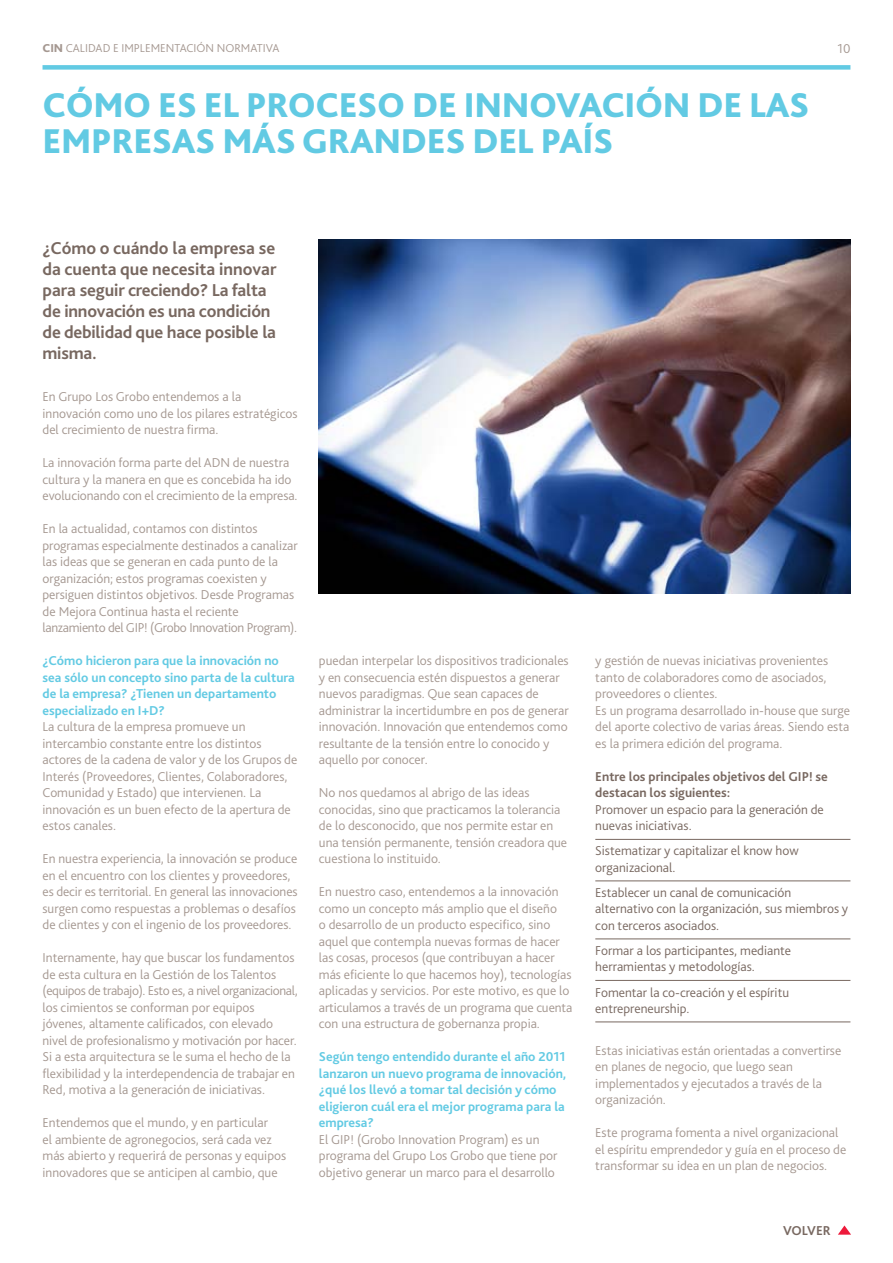
<style>
.page{position:relative;width:893px;height:1263px;background:#fff}
.page>*{position:absolute;margin:0;border:0;box-sizing:border-box;transform-origin:0 0}
.t1{font:800 36px/36px "Bliss Pro";letter-spacing:-.01em;color:#62cae3}
.t2{font:700 18px/21px "Bliss Pro";letter-spacing:-.01em;color:#786860}
.t3{font:300 13.5px/16.5px "Bliss Pro";color:#a59891}
.t4{font:300 13.5px/16.5px "Bliss Pro";color:#786860}
.t5{font:700 13.5px/16.5px "Bliss Pro";color:#62cae3}
.t6{font:700 13.5px/16.5px "Bliss Pro";color:#786860}
.t7{font:300 12px "Bliss Pro";letter-spacing:.12em;color:#a59891}
.s1{font-weight:800}
</style>
<div class="page">
<svg style="left:838px;top:1225px;width:13px;height:10px"></svg>
<div style="left:43px;top:65px;width:807px;height:5px;background:#62cae3"></div>
<img style="left:319px;top:240px;width:531px;height:354px">
<hr style="left:595px;top:839px;width:255px;height:1px;background:#786860">
<hr style="left:595px;top:880px;width:255px;height:1px;background:#786860">
<hr style="left:595px;top:938px;width:255px;height:1px;background:#786860">
<hr style="left:595px;top:980px;width:255px;height:1px;background:#786860">
<hr style="left:595px;top:1021px;width:255px;height:1px;background:#786860">
<p class="t7" style="left:43px;top:41px;width:87px"><span class="s1">CIN</span> Cali dad e implemen</p>
<p class="t7" style="left:174px;top:41px;width:107px">taci ón normativa</p>
<p class="t3" style="left:837px;top:40px;width:14px">10</p>
<h1 class="t1" style="left:43px;top:86px;width:768px">CÓMO ES EL PROCESO DE INNOVACIÓN DE LAS<br>EMPRESAS MÁS GRANDES DEL PAÍS</h1>
<h2 class="t2" style="left:43px;top:237px;width:236px">¿Cómo o cuándo la empresa se da cuenta que necesita innovar para seguir creciendo? La falta de innovación es una condición de debilidad que hace posible la misma.</h2>
<p class="t3" style="left:43px;top:388px;width:257px">En Grupo Los Grobo entendemos a la innovación como uno de los pilares estratégicos del crecimiento de nuestra firma.</p>
<p class="t3" style="left:43px;top:454px;width:257px">La innovación forma parte del AD N de nuestra cultura y la manera en que es concebida ha ido evolucionando con el crecimiento de la empresa.</p>
<p class="t3" style="left:43px;top:520px;width:257px">En la actualidad, contamos con distintos programas especialmente destinados a canalizar las ideas que se generan en cada punto de la organización; estos programas coexisten y persiguen distintos objetivos. Desde Programas de Mejora Continua hasta el reciente lanzamiento del GIP! (Grobo Innovation Program).</p>
<p class="t5" style="left:43px;top:652px;width:254px">¿Cómo hicieron para que la innovación no sea sólo un concepto sino parta de la cultura de la empresa? ¿Tienen un departamento especializado en I+D?</p>
<p class="t3" style="left:43px;top:718px;width:256px">La cultura de la empresa promueve un intercambio constante entre los distintos actores de la cadena de valor y de los Grupos de Interés (Proveedores, Clientes, Colaboradores, Comunidad y Estado) que intervienen. La innovación es un buen efecto de la apertura de estos canales.</p>
<p class="t3" style="left:43px;top:850px;width:257px">En nuestra experiencia, la innovación se produce en el encuentro con los clientes y proveedores, es decir es territorial. En general las innovaciones surgen como respuestas a problemas o desafíos de clientes y con el ingenio de los proveedores.</p>
<p class="t3" style="left:43px;top:949px;width:257px">Internamente, hay que buscar los fundamentos de esta cultura en la Gestión de los Talentos (equipos de trabajo). Esto es, a nivel organizacional, los cimientos se conforman por equipos jóvenes, altamente calificados, con elevado nivel de profesionalismo y motivación por hacer.<br>Si a esta arquitectura se le suma el hecho de la flexibilidad y la interdependencia de trabajar en Red, motiva a la generación de iniciativas.</p>
<p class="t3" style="left:43px;top:1114px;width:245px">Entendemos que el mundo, y en particular<br>el ambiente de agronegocios, será cada vez más abierto y requerirá de personas y equipos innovadores que se anticipen al cambio, que</p>
<p class="t3" style="left:319px;top:652px;width:251px">puedan interpelar los dispositivos tradicionales y en consecuencia estén dispuestos a generar nuevos paradigmas. Que sean capaces de administrar la incertidumbre en pos de generar innovación. Innovación que entendemos como resultante de la tensión entre lo conocido y aquello por conocer.</p>
<p class="t3" style="left:319px;top:784px;width:250px">No nos quedamos al abrigo de las ideas conocidas, sino que practicamos la tolerancia de lo desconocido, que nos permite estar en una tensión permanente, tensión creadora que cuestiona lo instituido.</p>
<p class="t3" style="left:319px;top:883px;width:255px">En nuestro caso, entendemos a la innovación como un concepto más amplio que el diseño<br>o desarrollo de un producto especifico, sino aquel que contempla nuevas formas de hacer las cosas, procesos (que contribuyan a hacer más eficiente lo que hacemos hoy), tecnologías aplicadas y servicios. Por este motivo, es que lo articulamos a través de un programa que cuenta con una estructura de gobernanza propia.</p>
<p class="t5" style="left:319px;top:1048px;width:249px">Según tengo entendido durante el año 2011 lanzaron un nuevo programa de innovación, ¿qué los llevó a tomar tal decisión y cómo eligieron cuál era el mejor programa para la empresa?</p>
<p class="t3" style="left:319px;top:1131px;width:240px">El GIP! (Grobo Innovation Program) es un programa del Grupo Los Grobo que tiene por objetivo generar un marco para el desarrollo</p>
<p class="t3" style="left:595px;top:652px;width:256px">y gestión de nuevas iniciativas provenientes tanto de colaboradores como de asociados, proveedores o clientes.<br>Es un programa desarrollado in-house que surge del aporte colectivo de varias áreas. Siendo esta es la primera edición del programa.</p>
<p class="t6" style="left:595px;top:768px;width:234px">Entre los principales objetivos del GIP! se destacan los siguientes:</p>
<p class="t4" style="left:595px;top:801px;width:230px">Promover un espacio para la generación de nuevas iniciativas.</p>
<p class="t4" style="left:595px;top:842px;width:205px">Sistematizar y capitalizar el know how organizacional.</p>
<p class="t4" style="left:595px;top:884px;width:254px">Establecer un canal de comunicación alternativo con la organización, sus miembros y con terceros asociados.</p>
<p class="t4" style="left:595px;top:942px;width:197px">Formar a los participantes, mediante herramientas y metodologías.</p>
<p class="t4" style="left:595px;top:983px;width:195px">Fomentar la co-creación y el espíritu entrepreneurship.</p>
<p class="t3" style="left:595px;top:1041px;width:247px">Estas iniciativas están orientadas a convertirse en planes de negocio, que luego sean implementados y ejecutados a través de la organización.</p>
<p class="t3" style="left:595px;top:1124px;width:253px">Este programa fomenta a nivel organizacional el espíritu emprendedor y guía en el proceso de transformar su idea en un plan de negocios.</p>
<p class="t6" style="left:783px;top:1222px;width:41px">volver</p>
</div>
